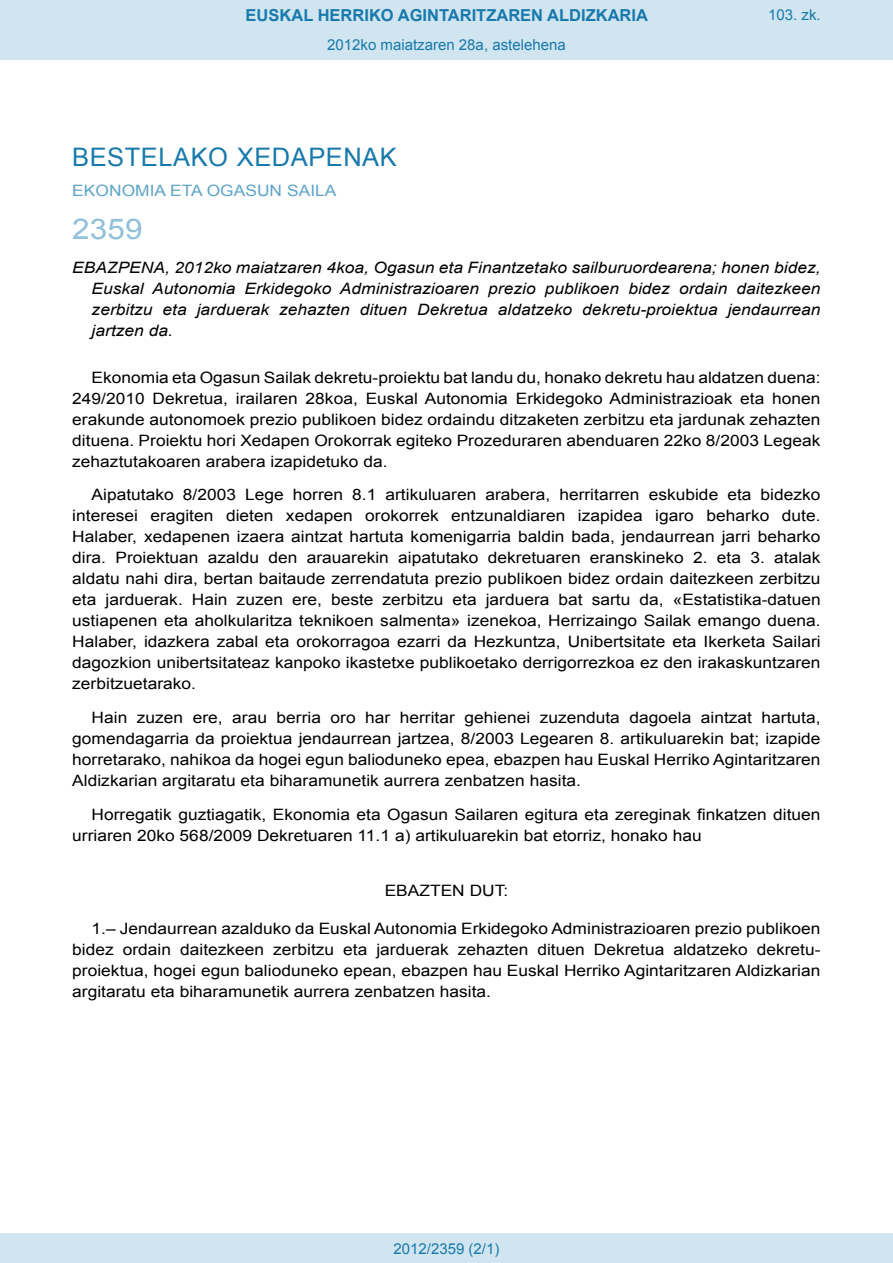
<style>
.page{position:relative;width:893px;height:1263px;background:#fff}
.page>*{position:absolute;margin:0;border:0;box-sizing:border-box;transform-origin:0 0}
.BOPVOrden{font:28.5px "Arial";color:#90c0db;scale:1.11 1}
.BOPVSeccion{font:25.5px "Arial";letter-spacing:.02em;color:#1879ad}
.t1{font:700 16.5px "Arial";color:#1879ad}
.BOPVDetalle{font:15.6px/21px "Arial";color:#000;text-align:justify;scale:1.11 1}
.BOPVTitulo{font:italic 15.6px/21px "Arial";color:#000;text-align:justify;scale:1.11 1}
.BOPVOrganismo{font:15.6px "Arial";letter-spacing:.005em;color:#5ea4ca;scale:1.11 1}
.BOPVClave{font:15.6px "Arial";color:#000;scale:1.11 1}
.Paginacion_Centro{font:15px "Arial";color:#1879ad}
</style>
<div class="page">
<div style="left:0;top:0;width:893px;height:60px;background:#d0e5f0"></div>
<div style="left:0;top:1233px;width:893px;height:30px;background:#d0e5f0"></div>
<p class="t1" style="left:246px;top:4px;width:404px">EUSKAL HERRIKO AGINTARITZAREN ALDIZKARIA</p>
<p class="Paginacion_Centro" style="left:327px;top:35px;width:240px">2012ko maiatzaren 28a, astelehena</p>
<p class="Paginacion_Centro" style="left:768px;top:5px;width:54px">103. zk.</p>
<p class="BOPVSeccion" style="left:72px;top:141px;width:326px">BESTELAKO XEDAPENAK</p>
<p class="BOPVOrganismo" style="left:72px;top:181px;width:240px">EKONOMIA ETA OGASUN SAILA</p>
<p class="BOPVOrden" style="left:72px;top:211px;width:65px">2359</p>
<p class="BOPVTitulo" style="left:92px;top:257px;width:658px;text-indent:-19px">EBAZPENA, 2012ko maiatzaren 4koa, Ogasun eta Finantzetako sailburuordearena; honen bidez, Euskal Autonomia Erkidegoko Administrazioaren prezio publikoen bidez ordain daitezkeen zerbitzu eta jarduerak zehazten dituen Dekretua aldatzeko dekretu-proiektua jendaurrean jartzen da.</p>
<p class="BOPVDetalle" style="left:72px;top:367px;width:676px;text-indent:19px">Ekonomia eta Ogasun Sailak dekretu-proiektu bat landu du, honako dekretu hau aldatzen duena:<br>249/2010 Dekretua, irailaren 28koa, Euskal Autonomia Erkidegoko Administrazioak eta honen erakunde autonomoek prezio publikoen bidez ordaindu ditzaketen zerbitzu eta jardunak zehazten dituena. Proiektu hori Xedapen Orokorrak egiteko Prozeduraren abenduaren 22ko 8/2003 Legeak zehaztutakoaren arabera izapidetuko da.</p>
<p class="BOPVDetalle" style="left:72px;top:484px;width:676px;text-indent:19px">Aipatutako 8/2003 Lege horren 8.1 artikuluaren arabera, herritarren eskubide eta bidezko interesei eragiten dieten xedapen orokorrek entzunaldiaren izapidea igaro beharko dute.<br>Halaber, xedapenen izaera aintzat hartuta komenigarria baldin bada, jendaurrean jarri beharko dira. Proiektuan azaldu den arauarekin aipatutako dekretuaren eranskineko 2. eta 3. atalak aldatu nahi dira, bertan baitaude zerrendatuta prezio publikoen bidez ordain daitezkeen zerbitzu eta jarduerak. Hain zuzen ere, beste zerbitzu eta jarduera bat sartu da, «Estatistika-datuen ustiapenen eta aholkularitza teknikoen salmenta» izenekoa, Herrizaingo Sailak emango duena.<br>Halaber, idazkera zabal eta orokorragoa ezarri da Hezkuntza, Unibertsitate eta Ikerketa Sailari dagozkion unibertsitateaz kanpoko ikastetxe publikoetako derrigorrezkoa ez den irakaskuntzaren zerbitzuetarako.</p>
<p class="BOPVDetalle" style="left:72px;top:707px;width:676px;text-indent:19px">Hain zuzen ere, arau berria oro har herritar gehienei zuzenduta dagoela aintzat hartuta, gomendagarria da proiektua jendaurrean jartzea, 8/2003 Legearen 8. artikuluarekin bat; izapide horretarako, nahikoa da hogei egun balioduneko epea, ebazpen hau Euskal Herriko Agintaritzaren Aldizkarian argitaratu eta biharamunetik aurrera zenbatzen hasita.</p>
<p class="BOPVDetalle" style="left:72px;top:804px;width:676px;text-indent:19px">Horregatik guztiagatik, Ekonomia eta Ogasun Sailaren egitura eta zereginak finkatzen dituen urriaren 20ko 568/2009 Dekretuaren 11.1 a) artikuluarekin bat etorriz, honako hau</p>
<p class="BOPVClave" style="left:385px;top:880px;width:113px">EBAZTEN DUT:</p>
<p class="BOPVDetalle" style="left:72px;top:918px;width:676px;text-indent:19px">1.– Jendaurrean azalduko da Euskal Autonomia Erkidegoko Administrazioaren prezio publikoen bidez ordain daitezkeen zerbitzu eta jarduerak zehazten dituen Dekretua aldatzeko dekretu&shy;proiektua, hogei egun balioduneko epean, ebazpen hau Euskal Herriko Agintaritzaren Aldizkarian argitaratu eta biharamunetik aurrera zenbatzen hasita.</p>
<p class="Paginacion_Centro" style="left:393px;top:1238px;width:107px">2012/2359 (2/1)</p>
</div>
